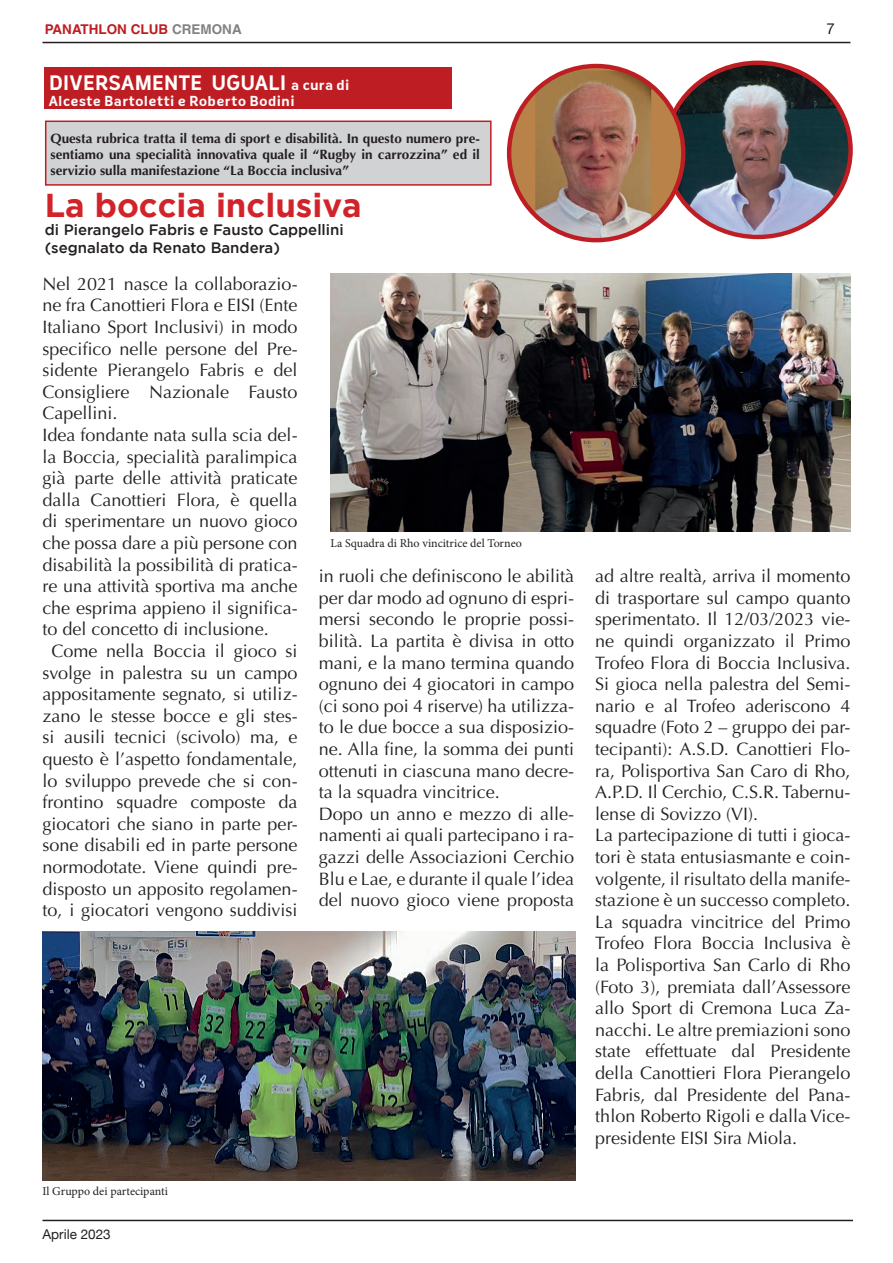
<style>
.page{position:relative;width:893px;height:1263px;background:#fff}
.page>*{position:absolute;margin:0;border:0;box-sizing:border-box;transform-origin:0 0}
.t1{font:700 33px "Gotham";color:#d1232a}
.t2{font:700 19.5px "Oceania";letter-spacing:-.005em;color:#fff}
.t3{font:18px/21.6px "Optima";color:#231f20}
.t4{font:500 15px/18px "Gotham";color:#231f20}
.t5{font:15px "Helvetica Neue";color:#231f20}
.t6{font:700 13.5px/16.2px "Optima";color:#231f20;text-align:justify}
.t7{font:700 13.5px "Oceania";letter-spacing:.015em;color:#fff}
.t8{font:700 13.5px "Helvetica";color:#be1e23}
.t9{font:13.5px "Helvetica Neue";color:#231f20}
.t10{font:12px "Minion Pro";color:#231f20}
.s1{color:#808285}
.s2{font-size:13.5px}
</style>
<div class="page">
<hr style="left:43px;top:1220px;width:810px;height:1px;background:#231f20">
<img style="left:666px;top:63px;width:184px;height:174px">
<div style="left:509px;top:66px;width:174px;height:174px;background:#b88248;border-radius:50%"></div>
<img style="left:535px;top:70px;width:116px;height:170px">
<div style="left:507px;top:64px;width:178px;height:178px;border:4px solid #be1e23;border-radius:50%"></div>
<div style="left:45px;top:67px;width:407px;height:42px;background:#be1e23"></div>
<div style="left:45px;top:121px;width:447px;height:65px;background:#d1d2d4;border:2px solid #be1e23"></div>
<img style="left:331px;top:273px;width:519px;height:258px">
<img style="left:43px;top:932px;width:532px;height:249px">
<hr style="left:43px;top:42px;width:807px;height:1px;background:#231f20">
<p class="t8" style="left:45px;top:21px;width:198px">PANATHLON CLUB <span class="s1">CREMONA</span></p>
<p class="t5" style="left:827px;top:18px;width:10px">7</p>
<p class="t2" style="left:49px;top:71px;width:302px">DIVERSAMENTE UGUALI <span class="s2">a cura di</span></p>
<p class="t7" style="left:49px;top:93px;width:247px">Alceste Bartoletti e Roberto Bodini</p>
<p class="t6" style="left:50px;top:130px;width:431px">Questa rubrica tratta il tema di sport e disabilità. In questo numero pre&shy;sentiamo una specialità innovativa quale il “Rugby in carrozzina” ed il servizio sulla manifestazione “La Boccia inclusiva”</p>
<h1 class="t1" style="left:45px;top:186px;width:318px">La boccia inclusiva</h1>
<p class="t4" style="left:45px;top:220px;width:300px">di Pierangelo Fabris e Fausto Cappellini (segnalato da Renato Bandera)</p>
<p class="t3" style="left:43px;top:273px;width:257px">Nel 2021 nasce la collaborazio-</p>
<p class="t3" style="left:43px;top:295px;width:257px">ne fra Canottieri Flora e EISI (Ente</p>
<p class="t3" style="left:43px;top:316px;width:257px">Italiano Sport Inclusivi) in modo</p>
<p class="t3" style="left:43px;top:338px;width:257px">specifico nelle persone del Pre-</p>
<p class="t3" style="left:43px;top:359px;width:257px">sidente Pierangelo Fabris e del</p>
<p class="t3" style="left:43px;top:381px;width:257px">Consigliere Nazionale Fausto</p>
<p class="t3" style="left:43px;top:403px;width:77px">Capellini.</p>
<p class="t3" style="left:43px;top:424px;width:257px">Idea fondante nata sulla scia del-</p>
<p class="t3" style="left:43px;top:446px;width:257px">la Boccia, specialità paralimpica</p>
<p class="t3" style="left:43px;top:467px;width:257px">già parte delle attività praticate</p>
<p class="t3" style="left:43px;top:489px;width:257px">dalla Canottieri Flora, è quella</p>
<p class="t3" style="left:43px;top:511px;width:257px">di sperimentare un nuovo gioco</p>
<p class="t3" style="left:43px;top:532px;width:257px">che possa dare a più persone con</p>
<p class="t3" style="left:43px;top:554px;width:257px">disabilità la possibilità di pratica-</p>
<p class="t3" style="left:43px;top:575px;width:257px">re una attività sportiva ma anche</p>
<p class="t3" style="left:43px;top:597px;width:257px">che esprima appieno il significa-</p>
<p class="t3" style="left:43px;top:619px;width:228px">to del concetto di inclusione.</p>
<p class="t3" style="left:51px;top:640px;width:248px">Come nella Boccia il gioco si</p>
<p class="t3" style="left:43px;top:662px;width:257px">svolge in palestra su un campo</p>
<p class="t3" style="left:43px;top:683px;width:257px">appositamente segnato, si utiliz-</p>
<p class="t3" style="left:43px;top:705px;width:257px">zano le stesse bocce e gli stes-</p>
<p class="t3" style="left:43px;top:727px;width:257px">si ausili tecnici (scivolo) ma, e</p>
<p class="t3" style="left:43px;top:748px;width:257px">questo è l’aspetto fondamentale,</p>
<p class="t3" style="left:43px;top:770px;width:257px">lo sviluppo prevede che si con-</p>
<p class="t3" style="left:43px;top:791px;width:257px">frontino squadre composte da</p>
<p class="t3" style="left:43px;top:813px;width:257px">giocatori che siano in parte per-</p>
<p class="t3" style="left:43px;top:835px;width:257px">sone disabili ed in parte persone</p>
<p class="t3" style="left:43px;top:856px;width:257px">normodotate. Viene quindi pre-</p>
<p class="t3" style="left:43px;top:878px;width:257px">disposto un apposito regolamen-</p>
<p class="t3" style="left:43px;top:899px;width:257px">to, i giocatori vengono suddivisi</p>
<p class="t10" style="left:42px;top:1183px;width:127px">Il Gruppo dei partecipanti</p>
<p class="t9" style="left:43px;top:1224px;width:70px">Aprile 2023</p>
<p class="t10" style="left:330px;top:535px;width:193px">La Squadra di Rho vincitrice del Torneo</p>
<p class="t3" style="left:319px;top:565px;width:257px">in ruoli che definiscono le abilità per dar modo ad ognuno di espri&shy;mersi secondo le proprie possi&shy;bilità. La partita è divisa in otto mani, e la mano termina quando ognuno dei 4 giocatori in campo (ci sono poi 4 riserve) ha utilizza&shy;to le due bocce a sua disposizio&shy;ne. Alla fine, la somma dei punti ottenuti in ciascuna mano decre&shy;ta la squadra vincitrice.<br>Dopo un anno e mezzo di alle&shy;namenti ai quali partecipano i ra&shy;gazzi delle Associazioni Cerchio<br>Blu e Lae, e durante il quale l’idea del nuovo gioco viene proposta</p>
<p class="t3" style="left:595px;top:565px;width:257px">ad altre realtà, arriva il momento di trasportare sul campo quanto sperimentato. Il 12/03/2023 vie&shy;ne quindi organizzato il Primo<br>Trofeo Flora di Boccia Inclusiva.<br>Si gioca nella palestra del Semi&shy;nario e al Trofeo aderiscono 4 squadre (Foto 2 – gruppo dei par&shy;tecipanti): A.S.D. Canottieri Flo&shy;ra, Polisportiva San Caro di Rho,<br>A.P.D. Il Cerchio, C.S.R. Tabernu&shy;lense di Sovizzo (VI).<br>La partecipazione di tutti i gioca&shy;tori è stata entusiasmante e coin&shy;volgente, il risultato della manife&shy;stazione è un successo completo.<br>La squadra vincitrice del Primo<br>Trofeo Flora Boccia Inclusiva è la Polisportiva San Carlo di Rho (Foto 3), premiata dall’Assessore allo Sport di Cremona Luca Za&shy;nacchi. Le altre premiazioni sono state effettuate dal Presidente della Canottieri Flora Pierangelo<br>Fabris, dal Presidente del Pana&shy;thlon Roberto Rigoli e dalla Vice&shy;presidente EISI Sira Miola.</p>
</div>
